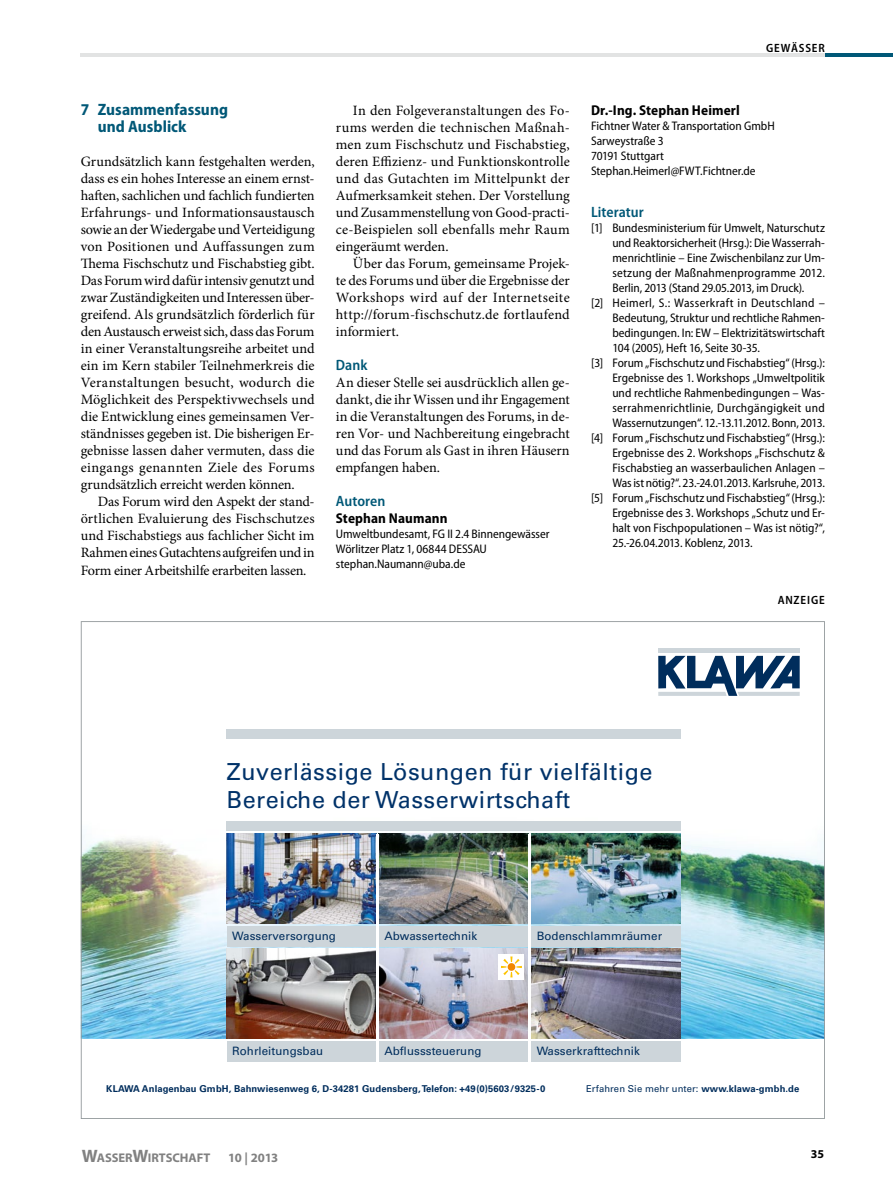
<style>
.page{position:relative;width:893px;height:1187px;background:#fff}
.page>*{position:absolute;margin:0;border:0;box-sizing:border-box;transform-origin:0 0}
.t1{font:23.4px/27.5px "Univers LT Std";letter-spacing:.02em;color:#003269}
.t2{font:700 semi-condensed 16.5px/17px "Myriad Pro";color:#005877}
.t3{font:600 semi-condensed 15px "Myriad Pro";color:#005877}
.t4{font:14.25px/17px "Minion Pro";color:#000;text-align:justify}
.t5{font:700 semi-condensed 14.25px "Myriad Pro";letter-spacing:.01em;color:#000}
.t6{font:700 12.75px "Myriad Pro";letter-spacing:-.03em;color:#818181}
.t7{font:700 12.6px "Myriad Pro";letter-spacing:-.005em;color:#818181}
.t8{font:semi-condensed 12.45px/15px "Myriad Pro";color:#000}
.t9{font:semi-condensed 12.45px "Myriad Pro";letter-spacing:.025em;color:#000}
.t10{font:semi-condensed 12.45px "Myriad Pro";letter-spacing:.02em;color:#000}
.t11{font:600 semi-condensed 12px "Myriad Pro";letter-spacing:.07em;color:#000}
.t12{font:700 12px "Myriad Pro";color:#000}
.t13{font:11.55px "Univers LT Std";letter-spacing:.005em;color:#002d5c}
.t14{font:700 9.45px "Univers LT Std";letter-spacing:.01em;color:#002d5c}
.t15{font:9.45px "Univers LT Std";letter-spacing:.01em;color:#002d5c}
.s1{font-weight:700}
.s2{font-size:18px}
</style>
<div class="page">
<hr style="left:825px;top:53px;width:68px;height:4px;background:#005877">
<hr style="left:81px;top:53px;width:744px;height:4px;background:#e2e3e3">
<img style="left:81px;top:621px;width:744px;height:497px">
<p class="t2" style="left:98px;top:101px;width:132px;text-indent:-17px">7 Zusammenfassung und Ausblick</p>
<p class="t4" style="left:81px;top:153px;width:235px">Grundsätzlich kann festgehalten werden, dass es ein hohes Interesse an einem ernst&shy;haften, sachlichen und fachlich fundierten Erfahrungs- und Informationsaustausch sowie an der Wiedergabe und Verteidigung von Positionen und Auffassungen zum Thema Fischschutz und Fischabstieg gibt.<br>Das Forum wird dafür intensiv genutzt und zwar Zuständigkeiten und In teressen über&shy;greifend. Als grundsätzlich förderlich für den Austausch erweist sich, dass das Forum in einer Veranstaltungsreihe arbeitet und ein im Kern stabiler Teilnehmerkreis die Veranstaltungen besucht, wodurch die Möglichkeit des Perspektivwechsels und die Entwicklung eines gemeinsamen Ver&shy;ständnisses gegeben ist. Die bisherigen Er&shy;gebnisse lassen daher vermuten, dass die eingangs genannten Ziele des Forums grundsätzlich erreicht werden können.</p>
<p class="t4" style="left:81px;top:493px;width:235px;text-indent:17px">Das Forum wird den Aspekt der stand&shy;örtlichen Evaluierung des Fischschutzes und Fischabstiegs aus fachlicher Sicht im Rahmen eines Gutachtens aufgreifen und in Form einer Arbeitshilfe erarbeiten lassen.</p>
<p class="t4" style="left:336px;top:102px;width:235px;text-indent:17px">In den Folgeveranstaltungen des Fo&shy;rums werden die technischen Maßnah&shy;men zum Fischschutz und Fischabstieg, deren Effizienz- und Funktionskontrolle und das Gutachten im Mittelpunkt der Aufmerksamkeit stehen. Der Vorstellung und Zusammenstellung von Good-practi&shy;ce-Beispielen soll ebenfalls mehr Raum eingeräumt werden.</p>
<p class="t4" style="left:336px;top:255px;width:235px;text-indent:17px">Über das Forum, gemeinsame Projek&shy;te des Forums und über die Ergebnisse der Workshops wird auf der Internetseite http://forum-fischschutz.de fortlaufend informiert.</p>
<p class="t3" style="left:336px;top:357px;width:33px">Dank</p>
<p class="t4" style="left:336px;top:374px;width:235px">An dieser Stelle sei ausdrücklich allen ge&shy;dankt, die ihr Wissen und ihr Engagement in die Veranstaltungen des Forums, in de&shy;ren Vor- und Nachbereitung eingebracht und das Forum als Gast in ihren Häusern empfangen haben.</p>
<p class="t3" style="left:336px;top:493px;width:51px">Autoren</p>
<p class="t5" style="left:336px;top:510px;width:113px">Stephan Naumann</p>
<p class="t8" style="left:336px;top:527px;width:215px">Umweltbundesamt, FG II 2.4 Binnengewässer<br>Wörlitzer Platz 1, 06844 DESSAU stephan.Naumann@uba.de</p>
<p class="t11" style="left:766px;top:41px;width:60px">GEWÄSSER</p>
<p class="t5" style="left:591px;top:102px;width:150px">Dr.-Ing. Stephan Heimerl</p>
<p class="t8" style="left:591px;top:118px;width:185px">Fichtner Water &amp; Transportation GmbH<br>Sarweystraße 3<br>70191 Stuttgart<br>Stephan.Heimerl@FWT.Fichtner.de</p>
<p class="t3" style="left:591px;top:204px;width:54px">Literatur</p>
<p class="t8" style="left:591px;top:220px;width:235px">[1] Bundesministerium für Umwelt, Naturschutz</p>
<p class="t8" style="left:612px;top:235px;width:214px">und Reaktorsicherheit (Hrsg.): Die Wasserrah-</p>
<p class="t8" style="left:612px;top:250px;width:214px">menrichtlinie – Eine Zwischenbilanz zur Um-</p>
<p class="t8" style="left:612px;top:265px;width:214px">setzung der Maßnahmenprogramme 2012.</p>
<p class="t8" style="left:612px;top:280px;width:194px">Berlin, 2013 (Stand 29.05.2013, im Druck).</p>
<p class="t9" style="left:591px;top:296px;width:235px">[2] Heimerl, S.: Wasserkraft in Deutschland –</p>
<p class="t8" style="left:612px;top:310px;width:214px">Bedeutung, Struktur und rechtliche Rahmen-</p>
<p class="t8" style="left:612px;top:325px;width:214px">bedingungen. In: EW – Elektrizitätswirtschaft</p>
<p class="t8" style="left:612px;top:340px;width:149px">104 (2005), Heft 16, Seite 30-35.</p>
<p class="t8" style="left:591px;top:355px;width:235px">[3] Forum „Fischschutz und Fischabstieg“ (Hrsg.):</p>
<p class="t8" style="left:612px;top:370px;width:214px">Ergebnisse des 1. Workshops „Umweltpolitik</p>
<p class="t8" style="left:612px;top:385px;width:214px">und rechtliche Rahmenbedingungen – Was-</p>
<p class="t10" style="left:612px;top:401px;width:214px">serrahmenrichtlinie, Durchgängigkeit und</p>
<p class="t8" style="left:612px;top:415px;width:214px">Wassernutzungen“. 12.-13.11.2012. Bonn, 2013.</p>
<p class="t8" style="left:591px;top:430px;width:235px">[4] Forum „Fischschutz und Fischabstieg“ (Hrsg.):</p>
<p class="t8" style="left:612px;top:445px;width:214px">Ergebnisse des 2. Workshops „Fischschutz &amp;</p>
<p class="t8" style="left:612px;top:460px;width:214px">Fischabstieg an wasserbaulichen Anlagen –</p>
<p class="t8" style="left:612px;top:475px;width:214px">Was ist nötig?“. 23.-24.01.2013. Karlsruhe, 2013.</p>
<p class="t8" style="left:591px;top:490px;width:235px">[5] Forum „Fischschutz und Fischabstieg“ (Hrsg.):</p>
<p class="t8" style="left:612px;top:506px;width:214px">Ergebnisse des 3. Workshops „Schutz und Er-</p>
<p class="t8" style="left:612px;top:521px;width:214px">halt von Fischpopulationen – Was ist nötig?“,</p>
<p class="t8" style="left:612px;top:536px;width:142px">25.-26.04.2013. Koblenz, 2013.</p>
<p class="t11" style="left:778px;top:593px;width:49px">ANZEIGE</p>
<h1 class="t1" style="left:227px;top:758px;width:428px">Zuverlässige Lösungen für vielfältige<br>Bereiche der Wasserwirtschaft</h1>
<p class="t13" style="left:232px;top:929px;width:105px">Wasserversorgung</p>
<p class="t13" style="left:384px;top:929px;width:94px">Abwassertechnik</p>
<p class="t13" style="left:232px;top:1044px;width:93px">Rohrleitungsbau</p>
<p class="t13" style="left:384px;top:1044px;width:99px">Abflusssteuerung</p>
<p class="t13" style="left:537px;top:929px;width:127px">Bodenschlammräumer</p>
<p class="t13" style="left:537px;top:1044px;width:105px">Wasserkrafttechnik</p>
<p class="t14" style="left:106px;top:1083px;width:441px">KLAWA Anlagenbau GmbH, Bahnwiesenweg 6, D-34281 Gudensberg, Telefon: +49(0)5603 / 9325-0</p>
<p class="t15" style="left:586px;top:1083px;width:215px">Erfahren Sie mehr unter: <span class="s1">www.klawa-gmbh.de</span></p>
<p class="t7" style="left:82px;top:1149px;width:130px"><span class="s2">W</span>ASSER<span class="s2">W</span>IRTSCHAFT</p>
<p class="t6" style="left:228px;top:1149px;width:51px">10 | 2013</p>
<p class="t12" style="left:811px;top:1145px;width:15px">35</p>
</div>
